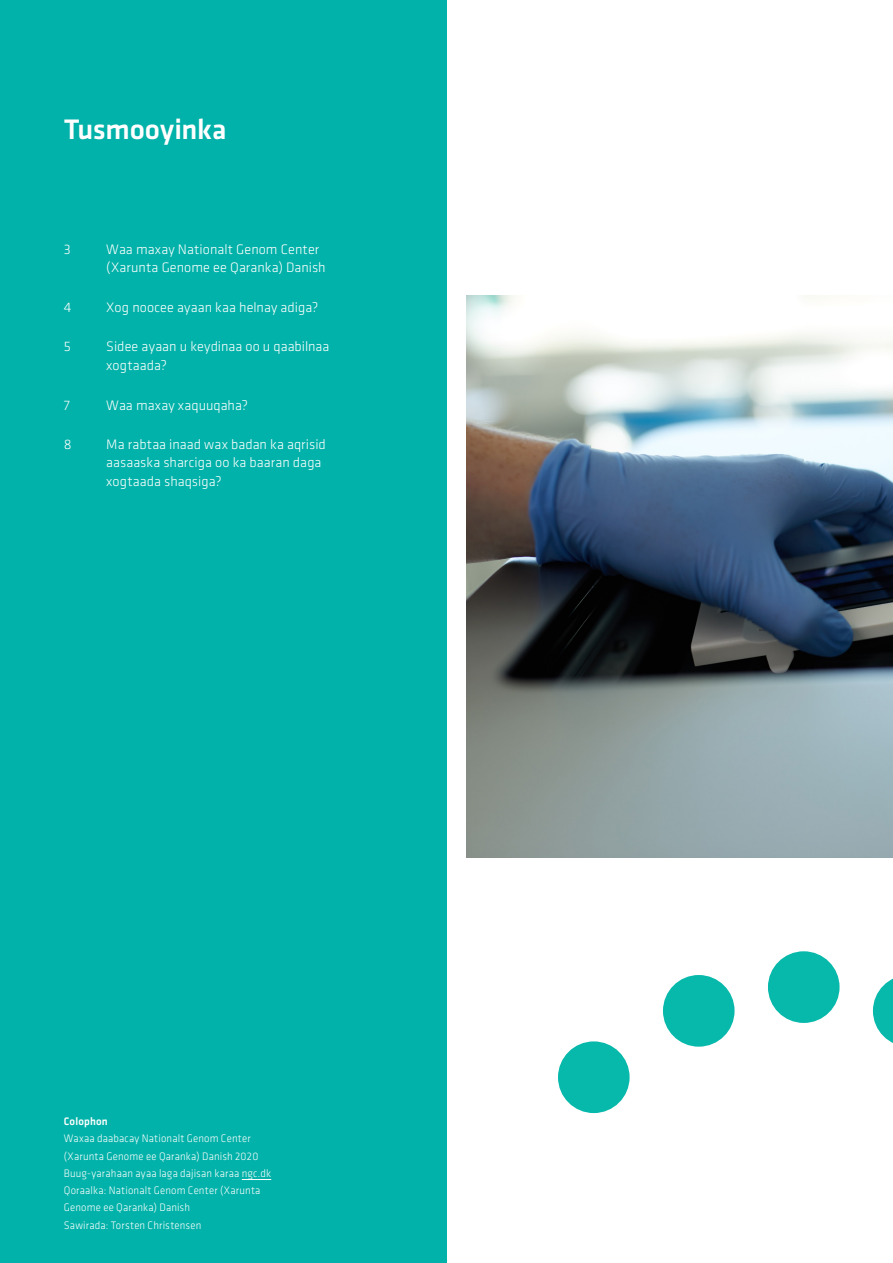
<style>
.page{position:relative;width:893px;height:1263px;background:#fff}
.page>*{position:absolute;margin:0;border:0;box-sizing:border-box;transform-origin:0 0}
.Klavika___Overskrift{font:500 29.25px "Klavika Basic";letter-spacing:-.01em;color:#fff}
.Klavika___Indhold{font:300 14.25px/18.8px "Klavika Basic";letter-spacing:.005em;color:#fff}
.Klavika___Kolofon_og{font:300 11.25px/17.2px "Klavika Basic";letter-spacing:.015em;color:#fff;scale:.96 1}
.Klavika___Kolofon_og-2{font:500 11.25px "Klavika Basic";letter-spacing:.015em;color:#fff;scale:.96 1}
</style>
<div class="page">
<div style="left:0;top:0;width:446px;height:1263px;background:#00b2a9"></div>
<svg style="left:242px;top:1179px;width:29px;height:1px"></svg>
<img style="left:467px;top:296px;width:426px;height:561px">
<div style="left:663px;top:975px;width:72px;height:72px;background:#06b9ab;border-radius:50%"></div>
<div style="left:558px;top:1041px;width:72px;height:72px;background:#06b9ab;border-radius:50%"></div>
<div style="left:768px;top:951px;width:71px;height:72px;background:#06b9ab;border-radius:50%"></div>
<svg style="left:873px;top:978px;width:20px;height:65px"></svg>
<p class="Klavika___Overskrift" style="left:64px;top:109px;width:164px">Tusmooyinka</p>
<p class="Klavika___Indhold" style="left:64px;top:239px;width:8px">3</p>
<p class="Klavika___Indhold" style="left:106px;top:239px;width:221px">Waa maxay Nationalt Genom Center (Xarunta Genome ee Qaranka) Danish</p>
<p class="Klavika___Indhold" style="left:64px;top:298px;width:9px">4</p>
<p class="Klavika___Indhold" style="left:106px;top:298px;width:214px">Xog noocee ayaan kaa helnay adiga?</p>
<p class="Klavika___Indhold" style="left:64px;top:337px;width:9px">5</p>
<p class="Klavika___Indhold" style="left:106px;top:337px;width:225px">Sidee ayaan u keydinaa oo u qaabilnaa xogtaada?</p>
<p class="Klavika___Indhold" style="left:64px;top:395px;width:8px">7</p>
<p class="Klavika___Indhold" style="left:106px;top:395px;width:143px">Waa maxay xaquuqaha?</p>
<p class="Klavika___Indhold" style="left:64px;top:434px;width:9px">8</p>
<p class="Klavika___Indhold" style="left:106px;top:434px;width:221px">Ma rabtaa inaad wax badan ka aqrisid aasaaska sharciga oo ka baaran daga xogtaada shaqsiga?</p>
<p class="Klavika___Kolofon_og-2" style="left:64px;top:1114px;width:47px">Colophon</p>
<p class="Klavika___Kolofon_og" style="left:64px;top:1130px;width:204px">Waxaa daabacay Nationalt Genom Center (Xarunta Genome ee Qaranka) Danish 2020</p>
<p class="Klavika___Kolofon_og" style="left:64px;top:1164px;width:218px">Buug-yarahaan ayaa laga dajisan karaa ngc.dk</p>
<p class="Klavika___Kolofon_og" style="left:64px;top:1182px;width:206px">Qoraalka: Nationalt Genom Center (Xarunta<br>Genome ee Qaranka) Danish</p>
<p class="Klavika___Kolofon_og" style="left:64px;top:1216px;width:145px">Sawirada: Torsten Christensen</p>
</div>
